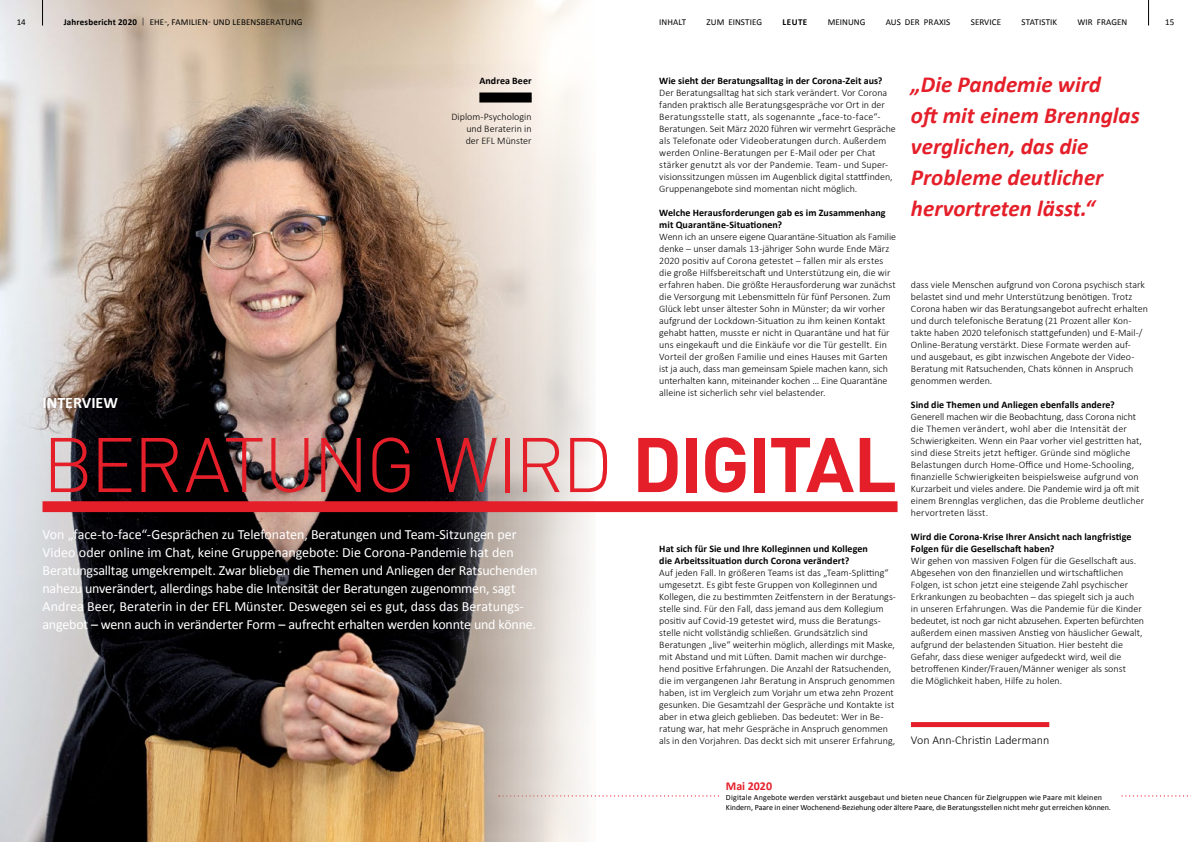
<style>
.page{position:relative;width:1191px;height:842px;background:#fff}
.page>*{position:absolute;margin:0;border:0;box-sizing:border-box;transform-origin:0 0}
.Absatzformat_2{font:300 76px "DIN";letter-spacing:-.035em;color:#e51f29}
.t1{font:italic 700 23px "Calibri";color:#e51f29}
.t2{font:700 16px "Calibri";color:#fff}
.t3{font:14px/18px "Calibri";letter-spacing:-.01em;color:#fff}
.Absatzformat_9{font:300 12px "Calibri";color:#000}
.t4{font:700 12px "Calibri";letter-spacing:-.005em;color:#e51f29}
.t5{font:300 10px/12px "Calibri";color:#000}
.Unterstreicher_ANTHR{font:700 10px/12px "Calibri";letter-spacing:.005em;color:#000}
.t6{font:9px "Calibri";letter-spacing:.005em;color:#000}
.t7{font:700 9px "Calibri";letter-spacing:.055em;color:#000}
.t8{font:8px/10px "Calibri";letter-spacing:.005em;color:#000}
.s1{font-weight:700}
.s2{font-weight:300}
</style>
<div class="page">
<svg style="left:595px;top:795px;width:596px;height:1px"></svg>
<img style="left:0;top:0;width:595px;height:842px">
<div style="left:479px;top:93px;width:52px;height:10px;background:#000"></div>
<div style="left:911px;top:722px;width:138px;height:5px;background:#e51f29"></div>
<div style="left:720px;top:776px;width:398px;height:40px;background:#fff"></div>
<svg style="left:1148px;top:0;width:1px;height:26px"></svg>
<svg style="left:42px;top:0;width:1px;height:26px"></svg>
<div style="left:43px;top:501px;width:854px;height:11px;background:#e51f29"></div>
<p class="t6" style="left:17px;top:16px;width:11px">14</p>
<p class="t6" style="left:64px;top:16px;width:240px"><span class="s1">Jahresbericht 2020</span> <span class="s2">|</span> EHE-, FAMILIEN- UND LEBENSBERATUNG</p>
<p class="t6" style="left:659px;top:16px;width:28px">INHALT</p>
<p class="t6" style="left:706px;top:16px;width:57px">ZUM EINSTIEG</p>
<p class="t7" style="left:782px;top:16px;width:26px">LEUTE</p>
<p class="t6" style="left:828px;top:16px;width:39px">MEINUNG</p>
<p class="t6" style="left:885px;top:16px;width:66px">AUS DER PRAXIS</p>
<p class="t6" style="left:970px;top:16px;width:32px">SERVICE</p>
<p class="t6" style="left:1021px;top:16px;width:37px">STATISTIK</p>
<p class="t6" style="left:1077px;top:16px;width:51px">WIR FRAGEN</p>
<p class="t6" style="left:1165px;top:16px;width:11px">15</p>
<p class="Unterstreicher_ANTHR" style="left:659px;top:74px;width:225px">Wie sieht der Beratungsalltag in der Corona-Zeit aus?</p>
<p class="t5" style="left:659px;top:86px;width:229px">Der Beratungsalltag hat sich stark verändert. Vor Corona fanden praktisch alle Beratungsgespräche vor Ort in der<br>Beratungsstelle statt, als sogenannte „face-to-face“-</p>
<p class="t5" style="left:659px;top:122px;width:238px">Beratungen. Seit März 2020 führen wir vermehrt Gespräche als Telefonate oder Videoberatungen durch. Außerdem werden Online-Beratungen per E-Mail oder per Chat stärker genutzt als vor der Pandemie. Team- und Super&shy;visionssitzungen müssen im Augenblick digital stattfinden, Gruppenangebote sind momentan nicht möglich.</p>
<p class="Unterstreicher_ANTHR" style="left:659px;top:206px;width:228px">Welche Herausforderungen gab es im Zusammenhang mit Quarantäne-Situationen?</p>
<p class="t5" style="left:659px;top:230px;width:238px">Wenn ich an unsere eigene Quarantäne-Situation als Familie denke – unser damals 13-jähriger Sohn wurde Ende März 2020 positiv auf Corona getestet – fallen mir als erstes die große Hilfsbereitschaft und Unterstützung ein, die wir erfahren haben. Die größte Herausforderung war zunächst die Versorgung mit Lebensmitteln für fünf Personen. Zum Glück lebt unser ältester Sohn in Münster; da wir vorher aufgrund der Lockdown-Situation zu ihm keinen Kontakt gehabt hatten, musste er nicht in Quarantäne und hat für uns eingekauft und die Einkäufe vor die Tür gestellt. Ein Vorteil der großen Familie und eines Hauses mit Garten ist ja auch, dass man gemeinsam Spiele machen kann, sich unterhalten kann, miteinander kochen … Eine Quarantäne alleine ist sicherlich sehr viel belastender.</p>
<p class="Unterstreicher_ANTHR" style="left:479px;top:74px;width:54px">Andrea Beer</p>
<p class="t5" style="left:451px;top:110px;width:82px">Diplom-Psychologin</p>
<p class="t5" style="left:465px;top:122px;width:68px">und Beraterin in der EFL Münster</p>
<p class="t2" style="left:43px;top:393px;width:77px">INTERVIEW</p>
<p class="Absatzformat_2" style="left:43px;top:418px;width:856px">BERATUNG WIRD <span class="s1">DIGITAL</span></p>
<p class="t3" style="left:43px;top:524px;width:496px">Von „face-to-face“-Gesprächen zu Telefonaten, Beratungen und Team-Sitzungen per Video oder online im Chat, keine Gruppenangebote: Die Corona-Pandemie hat den Beratungsalltag umgekrempelt. Zwar blieben die Themen und Anliegen der Ratsuchenden nahezu unverändert, allerdings habe die Intensität der Beratungen zugenommen, sagt Andrea Beer, Beraterin in der EFL Münster. Deswegen sei es gut, dass das Beratungs&shy;angebot – wenn auch in veränderter Form – aufrecht erhalten werden konnte und könne.</p>
<p class="Unterstreicher_ANTHR" style="left:659px;top:542px;width:210px">Hat sich für Sie und Ihre Kolleginnen und Kollegen die Arbeitssituation durch Corona verändert?</p>
<p class="t5" style="left:659px;top:566px;width:238px">Auf jeden Fall. In größeren Teams ist das „Team-Splitting“ umgesetzt. Es gibt feste Gruppen von Kolleginnen und Kollegen, die zu bestimmten Zeitfenstern in der Beratungs&shy;stelle sind. Für den Fall, dass jemand aus dem Kollegium positiv auf Covid-19 getestet wird, muss die Beratungs&shy;stelle nicht vollständig schließen. Grundsätzlich sind</p>
<p class="t5" style="left:659px;top:638px;width:237px">Beratungen „live“ weiterhin möglich, allerdings mit Maske, mit Abstand und mit Lüften. Damit machen wir durchge&shy;hend positive Erfahrungen. Die Anzahl der Ratsuchenden, die im vergangenen Jahr Beratung in Anspruch genommen haben, ist im Vergleich zum Vorjahr um etwa zehn Prozent gesunken. Die Gesamtzahl der Gespräche und Kontakte ist aber in etwa gleich geblieben. Das bedeutet: Wer in Be&shy;ratung war, hat mehr Gespräche in Anspruch genommen als in den Vorjahren. Das deckt sich mit unserer Erfahrung,</p>
<p class="t1" style="left:911px;top:71px;width:191px">„Die Pandemie wird</p>
<p class="t1" style="left:911px;top:102px;width:230px">oft mit einem Brennglas</p>
<p class="t1" style="left:911px;top:133px;width:179px">verglichen, das die</p>
<p class="t1" style="left:911px;top:164px;width:194px">Probleme deutlicher</p>
<p class="t1" style="left:911px;top:195px;width:185px">hervortreten lässt.“</p>
<p class="t5" style="left:911px;top:278px;width:238px">dass viele Menschen aufgrund von Corona psychisch stark belastet sind und mehr Unterstützung benötigen. Trotz Corona haben wir das Beratungsangebot aufrecht erhalten und durch telefonische Beratung (21 Prozent aller Kon&shy;takte haben 2020 telefonisch stattgefunden) und E-Mail-/ Online-Beratung verstärkt. Diese Formate werden auf&shy;und ausgebaut, es gibt inzwischen Angebote der Video-Beratung mit Ratsuchenden, Chats können in Anspruch genommen werden.</p>
<p class="Unterstreicher_ANTHR" style="left:911px;top:398px;width:205px">Sind die Themen und Anliegen ebenfalls andere?</p>
<p class="t5" style="left:911px;top:410px;width:235px">Generell machen wir die Beobachtung, dass Corona nicht die Themen verändert, wohl aber die Intensität der Schwierigkeiten. Wenn ein Paar vorher viel gestritten hat, sind diese Streits jetzt heftiger. Gründe sind mögliche Belastungen durch Home-Office und Home-Schooling, finanzielle Schwierigkeiten beispielsweise aufgrund von Kurzarbeit und vieles andere. Die Pandemie wird ja oft mit einem Brennglas verglichen, das die Probleme deutlicher hervortreten lässt.</p>
<p class="Unterstreicher_ANTHR" style="left:911px;top:530px;width:222px">Wird die Corona-Krise Ihrer Ansicht nach langfristige<br>Folgen für die Gesellschaft haben?</p>
<p class="t5" style="left:911px;top:554px;width:235px">Wir gehen von massiven Folgen für die Gesellschaft aus.<br>Abgesehen von den finanziellen und wirtschaftlichen Folgen, ist schon jetzt eine steigende Zahl psychischer Erkrankungen zu beobachten – das spiegelt sich ja auch<br>in unseren Erfahrungen. Was die Pandemie für die Kinder bedeutet, ist noch gar nicht abzusehen. Experten befürchten außerdem einen massiven Anstieg von häuslicher Gewalt, aufgrund der belastenden Situation. Hier besteht die Gefahr, dass diese weniger aufgedeckt wird, weil die betroffenen Kinder/Frauen/Männer weniger als sonst<br>die Möglichkeit haben, Hilfe zu holen.</p>
<p class="Absatzformat_9" style="left:911px;top:733px;width:140px">Von Ann-Christin Ladermann</p>
<p class="t4" style="left:726px;top:779px;width:48px">Mai 2020</p>
<p class="t8" style="left:726px;top:792px;width:386px">Digitale Angebote werden verstärkt ausgebaut und bieten neue Chancen für Zielgruppen wie Paare mit kleinen<br>Kindern, Paare in einer Wochenend-Beziehung oder ältere Paare, die Beratungsstellen nicht mehr gut erreichen können.</p>
</div>
